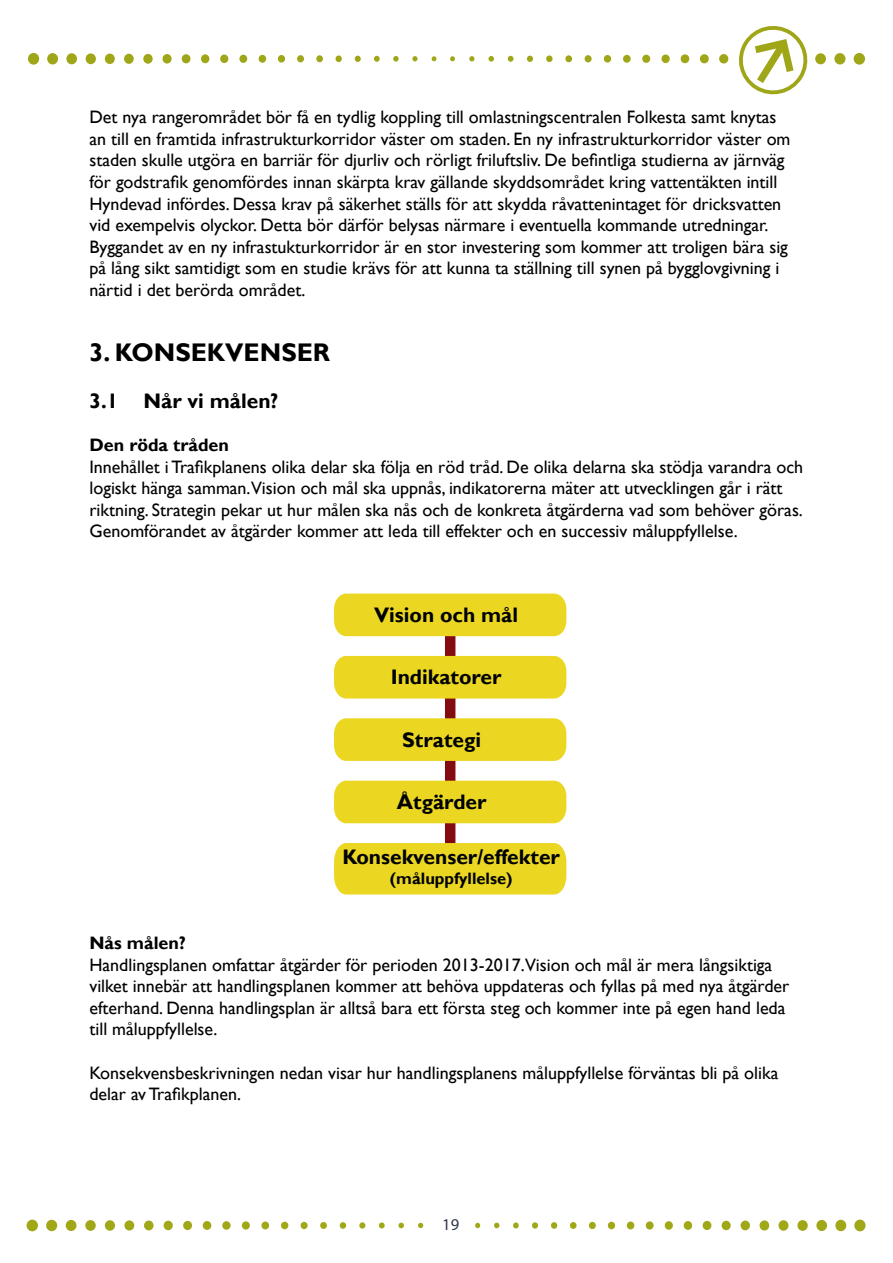
<style>
.page{position:relative;width:893px;height:1263px;background:#fff}
.page>*{position:absolute;margin:0;border:0;box-sizing:border-box;transform-origin:0 0}
.t1{font:700 25.5px "Gill Sans";color:#000}
.t2{font:700 21px "Gill Sans";color:#000101}
.t3{font:700 21px "Gill Sans";color:#000}
.t4{font:18px/21.6px "Gill Sans";color:#000}
.t5{font:700 18px "Gill Sans";color:#000}
.t6{font:700 16.5px "Gill Sans";color:#000101}
.t7{font:16.5px "Myriad Pro";color:#2e3748}
</style>
<div class="page">
<div style="left:854px;top:53px;width:11px;height:12px;background:#9fa617;border-radius:50%"></div>
<div style="left:834px;top:53px;width:11px;height:11px;background:#9fa617;border-radius:50%"></div>
<div style="left:815px;top:53px;width:11px;height:11px;background:#9fa617;border-radius:50%"></div>
<div style="left:719px;top:54px;width:9px;height:10px;background:#9fa617;border-radius:50%"></div>
<div style="left:700px;top:54px;width:9px;height:9px;background:#9fa617;border-radius:50%"></div>
<div style="left:681px;top:54px;width:8px;height:9px;background:#9fa617;border-radius:50%"></div>
<div style="left:661px;top:55px;width:9px;height:8px;background:#9fa617;border-radius:50%"></div>
<div style="left:642px;top:55px;width:8px;height:8px;background:#9fa617;border-radius:50%"></div>
<div style="left:623px;top:55px;width:8px;height:8px;background:#9fa617;border-radius:50%"></div>
<div style="left:604px;top:55px;width:7px;height:8px;background:#9fa617;border-radius:50%"></div>
<div style="left:585px;top:55px;width:7px;height:7px;background:#9fa617;border-radius:50%"></div>
<div style="left:565px;top:55px;width:7px;height:7px;background:#9fa617;border-radius:50%"></div>
<div style="left:546px;top:55px;width:7px;height:7px;background:#9fa617;border-radius:50%"></div>
<svg style="left:527px;top:56px;width:6px;height:6px"></svg>
<svg style="left:508px;top:56px;width:5px;height:6px"></svg>
<svg style="left:488px;top:56px;width:6px;height:6px"></svg>
<svg style="left:469px;top:56px;width:5px;height:5px"></svg>
<svg style="left:450px;top:56px;width:5px;height:5px"></svg>
<div style="left:28px;top:53px;width:11px;height:12px;background:#9fa617;border-radius:50%"></div>
<div style="left:47px;top:53px;width:11px;height:11px;background:#9fa617;border-radius:50%"></div>
<div style="left:66px;top:53px;width:11px;height:11px;background:#9fa617;border-radius:50%"></div>
<div style="left:86px;top:53px;width:10px;height:11px;background:#9fa617;border-radius:50%"></div>
<div style="left:105px;top:54px;width:10px;height:10px;background:#9fa617;border-radius:50%"></div>
<div style="left:124px;top:54px;width:10px;height:10px;background:#9fa617;border-radius:50%"></div>
<div style="left:143px;top:54px;width:10px;height:10px;background:#9fa617;border-radius:50%"></div>
<div style="left:163px;top:54px;width:9px;height:10px;background:#9fa617;border-radius:50%"></div>
<div style="left:182px;top:54px;width:8px;height:9px;background:#9fa617;border-radius:50%"></div>
<div style="left:201px;top:54px;width:8px;height:9px;background:#9fa617;border-radius:50%"></div>
<div style="left:220px;top:55px;width:8px;height:8px;background:#9fa617;border-radius:50%"></div>
<div style="left:239px;top:55px;width:8px;height:8px;background:#9fa617;border-radius:50%"></div>
<div style="left:259px;top:55px;width:7px;height:8px;background:#9fa617;border-radius:50%"></div>
<div style="left:278px;top:55px;width:7px;height:8px;background:#9fa617;border-radius:50%"></div>
<div style="left:297px;top:55px;width:7px;height:7px;background:#9fa617;border-radius:50%"></div>
<div style="left:316px;top:55px;width:7px;height:7px;background:#9fa617;border-radius:50%"></div>
<div style="left:336px;top:55px;width:6px;height:7px;background:#9fa617;border-radius:50%"></div>
<svg style="left:355px;top:56px;width:6px;height:6px"></svg>
<svg style="left:374px;top:56px;width:6px;height:6px"></svg>
<svg style="left:393px;top:56px;width:6px;height:6px"></svg>
<svg style="left:412px;top:56px;width:5px;height:5px"></svg>
<svg style="left:432px;top:56px;width:4px;height:5px"></svg>
<svg style="left:739px;top:26px;width:69px;height:69px"></svg>
<div style="left:27px;top:1219px;width:11px;height:12px;background:#a1a817;border-radius:50%"></div>
<div style="left:46px;top:1220px;width:11px;height:11px;background:#a1a817;border-radius:50%"></div>
<div style="left:66px;top:1220px;width:10px;height:11px;background:#a1a817;border-radius:50%"></div>
<div style="left:85px;top:1220px;width:11px;height:11px;background:#a1a817;border-radius:50%"></div>
<div style="left:105px;top:1220px;width:10px;height:11px;background:#a1a817;border-radius:50%"></div>
<div style="left:124px;top:1220px;width:10px;height:10px;background:#a1a817;border-radius:50%"></div>
<div style="left:144px;top:1220px;width:10px;height:10px;background:#a1a817;border-radius:50%"></div>
<div style="left:164px;top:1221px;width:9px;height:9px;background:#a1a817;border-radius:50%"></div>
<div style="left:183px;top:1221px;width:9px;height:9px;background:#a1a817;border-radius:50%"></div>
<div style="left:203px;top:1221px;width:8px;height:9px;background:#a1a817;border-radius:50%"></div>
<div style="left:222px;top:1221px;width:9px;height:9px;background:#a1a817;border-radius:50%"></div>
<div style="left:242px;top:1221px;width:8px;height:8px;background:#a1a817;border-radius:50%"></div>
<div style="left:261px;top:1221px;width:8px;height:8px;background:#a1a817;border-radius:50%"></div>
<div style="left:281px;top:1222px;width:7px;height:7px;background:#a1a817;border-radius:50%"></div>
<div style="left:301px;top:1222px;width:7px;height:7px;background:#a1a817;border-radius:50%"></div>
<div style="left:320px;top:1222px;width:7px;height:7px;background:#a1a817;border-radius:50%"></div>
<div style="left:340px;top:1222px;width:6px;height:7px;background:#a1a817;border-radius:50%"></div>
<svg style="left:359px;top:1222px;width:6px;height:6px"></svg>
<svg style="left:379px;top:1222px;width:6px;height:6px"></svg>
<svg style="left:398px;top:1222px;width:6px;height:6px"></svg>
<svg style="left:418px;top:1223px;width:5px;height:5px"></svg>
<div style="left:854px;top:1219px;width:11px;height:12px;background:#a1a817;border-radius:50%"></div>
<div style="left:835px;top:1220px;width:11px;height:11px;background:#a1a817;border-radius:50%"></div>
<div style="left:816px;top:1220px;width:11px;height:11px;background:#a1a817;border-radius:50%"></div>
<div style="left:797px;top:1220px;width:11px;height:11px;background:#a1a817;border-radius:50%"></div>
<div style="left:778px;top:1220px;width:10px;height:11px;background:#a1a817;border-radius:50%"></div>
<div style="left:759px;top:1220px;width:10px;height:10px;background:#a1a817;border-radius:50%"></div>
<div style="left:741px;top:1220px;width:9px;height:10px;background:#a1a817;border-radius:50%"></div>
<div style="left:722px;top:1221px;width:9px;height:9px;background:#a1a817;border-radius:50%"></div>
<div style="left:703px;top:1221px;width:8px;height:9px;background:#a1a817;border-radius:50%"></div>
<div style="left:684px;top:1221px;width:8px;height:9px;background:#a1a817;border-radius:50%"></div>
<div style="left:665px;top:1221px;width:8px;height:9px;background:#a1a817;border-radius:50%"></div>
<div style="left:646px;top:1221px;width:8px;height:8px;background:#a1a817;border-radius:50%"></div>
<div style="left:627px;top:1221px;width:7px;height:8px;background:#a1a817;border-radius:50%"></div>
<div style="left:608px;top:1222px;width:7px;height:7px;background:#a1a817;border-radius:50%"></div>
<div style="left:589px;top:1222px;width:7px;height:7px;background:#a1a817;border-radius:50%"></div>
<div style="left:570px;top:1222px;width:7px;height:7px;background:#a1a817;border-radius:50%"></div>
<div style="left:551px;top:1222px;width:6px;height:7px;background:#a1a817;border-radius:50%"></div>
<svg style="left:532px;top:1222px;width:6px;height:6px"></svg>
<svg style="left:513px;top:1222px;width:6px;height:6px"></svg>
<svg style="left:494px;top:1222px;width:5px;height:6px"></svg>
<svg style="left:475px;top:1223px;width:5px;height:5px"></svg>
<div style="left:445px;top:616px;width:10px;height:240px;background:#820c0f"></div>
<div style="left:334px;top:843px;width:232px;height:51px;background:#ebd722"></div>
<div style="left:334px;top:781px;width:232px;height:42px;background:#ebd722"></div>
<div style="left:334px;top:718px;width:232px;height:43px;background:#ebd722"></div>
<div style="left:334px;top:656px;width:232px;height:42px;background:#ebd722"></div>
<div style="left:334px;top:593px;width:232px;height:43px;background:#ebd722"></div>
<p class="t4" style="left:89px;top:107px;width:702px">Det nya rangerområdet bör få en tydlig koppling till omlastningscentralen Folkesta samt knytas an till en framtida infrastrukturkorridor väster om staden. En ny infrastrukturkorridor väster om staden skulle utgöra en barriär för djurliv och rörligt friluftsliv. De befintliga studierna av järnväg för godstrafik genomfördes innan skärpta krav gällande skyddsområdet kring vattentäkten intill Hyndevad infördes. Dessa krav på säkerhet ställs för att skydda råvattenintaget för dricksvatten vid exempelvis olyckor. Detta bör därför belysas närmare i eventuella kommande utredningar.<br>Byggandet av en ny infrastukturkorridor är en stor investering som kommer att troligen bära sig på lång sikt samtidigt som en studie krävs för att kunna ta ställning till synen på bygglovgivning i närtid i det berörda området.</p>
<h1 class="t1" style="left:89px;top:337px;width:242px">3. KONSEKVENSER</h1>
<p class="t3" style="left:89px;top:388px;width:191px">3.1 Når vi målen?</p>
<p class="t5" style="left:89px;top:434px;width:141px">Den röda tråden</p>
<p class="t4" style="left:89px;top:456px;width:715px">Innehållet i Trafikplanens olika delar ska följa en röd tråd. De olika delarna ska stödja varandra och logiskt hänga samman.Vision och mål ska uppnås, indikatorerna mäter att utvecklingen går i rätt riktning. Strategin pekar ut hur målen ska nås och de konkreta åtgärderna vad som behöver göras.<br>Genomförandet av åtgärder kommer att leda till effekter och en successiv måluppfyllelse.</p>
<p class="t2" style="left:374px;top:602px;width:146px">Vision och mål</p>
<p class="t2" style="left:391px;top:665px;width:112px">Indikatorer</p>
<p class="t2" style="left:402px;top:727px;width:80px">Strategi</p>
<p class="t2" style="left:397px;top:789px;width:91px">Åtgärder</p>
<p class="t2" style="left:343px;top:844px;width:219px">Konsekvenser/effekter</p>
<p class="t6" style="left:390px;top:868px;width:124px">(måluppfyllelse)</p>
<p class="t5" style="left:89px;top:932px;width:98px">Nås målen?</p>
<p class="t4" style="left:89px;top:954px;width:701px">Handlingsplanen omfattar åtgärder för perioden 2013-2017.Vision och mål är mera långsiktiga vilket innebär att handlingsplanen kommer att behöva uppdateras och fyllas på med nya åtgärder efterhand. Denna handlingsplan är alltså bara ett första steg och kommer inte på egen hand leda till måluppfyllelse.</p>
<p class="t4" style="left:89px;top:1062px;width:690px">Konsekvensbeskrivningen nedan visar hur handlingsplanens måluppfyllelse förväntas bli på olika delar av Trafikplanen.</p>
<p class="t7" style="left:442px;top:1214px;width:18px">19</p>
</div>
